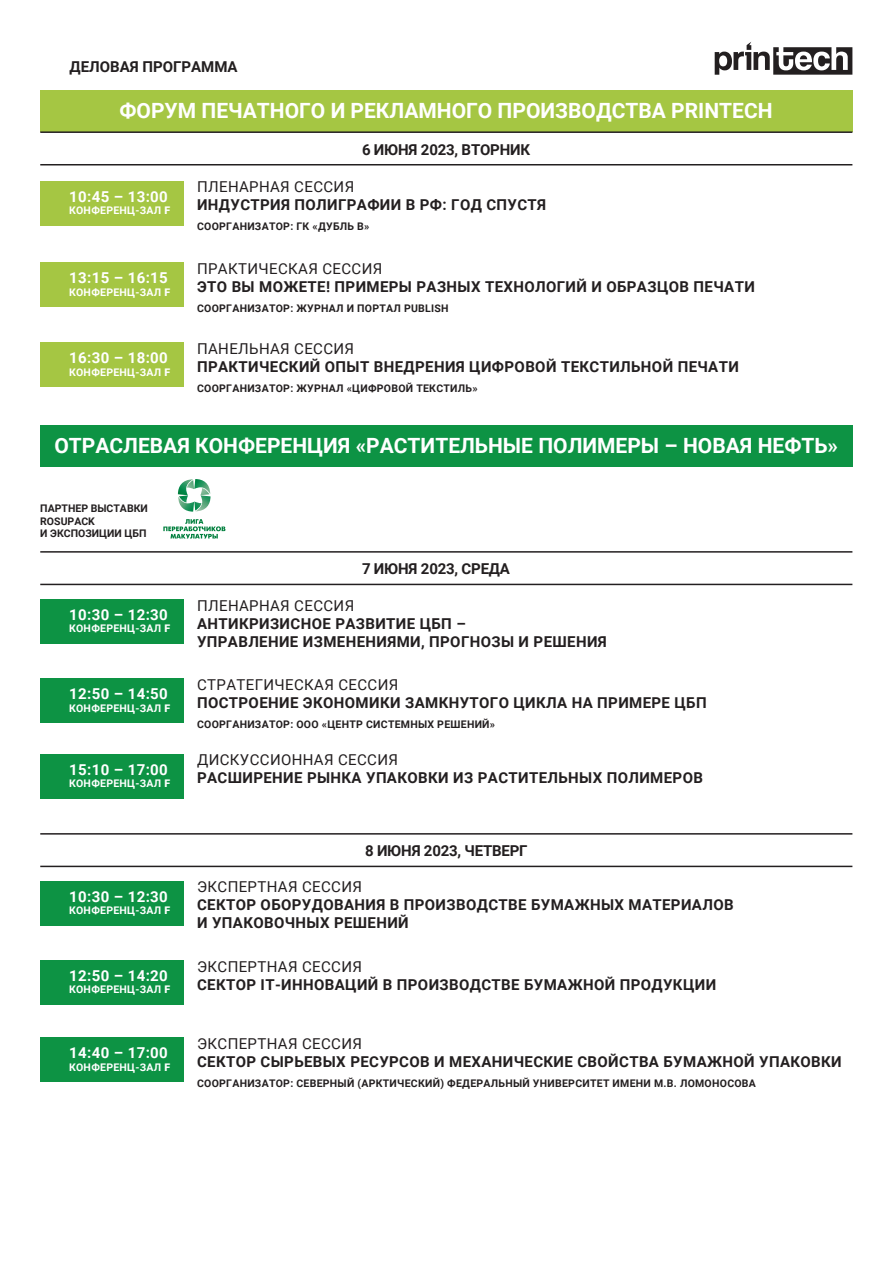
<style>
.page{position:relative;width:893px;height:1263px;background:#fff}
.page>*{position:absolute;margin:0;border:0;box-sizing:border-box;transform-origin:0 0}
.t1{font:700 21px "Roboto";color:#fff}
.t2{font:700 15px/18px "Roboto";letter-spacing:.025em;color:#231f20}
.t3{font:15px "Roboto";letter-spacing:.025em;color:#231f20}
.t4{font:700 15px "Roboto";letter-spacing:.025em;color:#fff}
.t5{font:700 15px "Roboto";letter-spacing:-.015em;color:#231f20}
.t6{font:700 15px "Roboto";color:#231f20}
.t7{font:700 10.5px "Roboto";letter-spacing:.025em;color:#231f20}
.t8{font:700 10.5px "Roboto";letter-spacing:.025em;color:#fff}
.t9{font:700 10.5px/12.6px "Roboto";color:#231f20}
.s1{font-weight:900}
</style>
<div class="page">
<div style="left:40px;top:181px;width:143px;height:45px;background:#a5c643"></div>
<div style="left:40px;top:262px;width:143px;height:45px;background:#a5c643"></div>
<div style="left:40px;top:342px;width:143px;height:45px;background:#a5c643"></div>
<div style="left:40px;top:599px;width:143px;height:45px;background:#0d9344"></div>
<div style="left:40px;top:678px;width:143px;height:45px;background:#0d9344"></div>
<div style="left:40px;top:754px;width:143px;height:45px;background:#0d9344"></div>
<hr style="left:40px;top:833px;width:812px;height:2px;background:#231f20">
<hr style="left:40px;top:866px;width:812px;height:1px;background:#231f20">
<div style="left:40px;top:881px;width:143px;height:44px;background:#0d9344"></div>
<div style="left:40px;top:960px;width:143px;height:45px;background:#0d9344"></div>
<div style="left:40px;top:1037px;width:143px;height:45px;background:#0d9344"></div>
<svg style="left:715px;top:42px;width:137px;height:33px"></svg>
<div style="left:40px;top:425px;width:813px;height:42px;background:#0d9344"></div>
<div style="left:40px;top:90px;width:812px;height:42px;background:#a5c643"></div>
<hr style="left:40px;top:131px;width:812px;height:2px;background:#231f20">
<hr style="left:40px;top:164px;width:812px;height:1px;background:#231f20">
<hr style="left:40px;top:551px;width:812px;height:2px;background:#231f20">
<hr style="left:40px;top:584px;width:812px;height:1px;background:#231f20">
<svg style="left:163px;top:519px;width:62px;height:19px"></svg>
<svg style="left:178px;top:479px;width:33px;height:33px"></svg>
<p class="t6" style="left:69px;top:56px;width:170px">ДЕЛОВАЯ ПРОГРАММА</p>
<h1 class="t1" style="left:119px;top:96px;width:655px">ФОРУМ ПЕЧАТНОГО И РЕКЛАМНОГО ПРОИЗВОДСТВА PRINTECH</h1>
<p class="t5" style="left:362px;top:139px;width:170px">6 ИЮНЯ 2023, ВТОРНИК</p>
<p class="t4" style="left:69px;top:186px;width:100px">10:45 – 13:00</p>
<p class="t8" style="left:69px;top:203px;width:103px">КОНФЕРЕНЦ-ЗАЛ <span class="s1">F</span></p>
<p class="t4" style="left:69px;top:267px;width:100px">13:15 – 16:15</p>
<p class="t8" style="left:69px;top:284px;width:103px">КОНФЕРЕНЦ-ЗАЛ <span class="s1">F</span></p>
<p class="t4" style="left:69px;top:347px;width:100px">16:30 – 18:00</p>
<p class="t8" style="left:69px;top:365px;width:103px">КОНФЕРЕНЦ-ЗАЛ <span class="s1">F</span></p>
<p class="t3" style="left:197px;top:177px;width:159px">ПЛЕНАРНАЯ СЕССИЯ</p>
<p class="t2" style="left:197px;top:195px;width:351px">ИНДУСТРИЯ ПОЛИГРАФИИ В РФ: ГОД СПУСТЯ</p>
<p class="t7" style="left:197px;top:219px;width:174px">СООРГАНИЗАТОР: ГК «ДУБЛЬ В»</p>
<p class="t3" style="left:197px;top:258px;width:187px">ПРАКТИЧЕСКАЯ СЕССИЯ</p>
<p class="t2" style="left:197px;top:277px;width:559px">ЭТО ВЫ МОЖЕТЕ! ПРИМЕРЫ РАЗНЫХ ТЕХНОЛОГИЙ И ОБРАЗЦОВ ПЕЧАТИ</p>
<p class="t7" style="left:197px;top:301px;width:253px">СООРГАНИЗАТОР: ЖУРНАЛ И ПОРТАЛ PUBLISH</p>
<p class="t3" style="left:197px;top:338px;width:159px">ПАНЕЛЬНАЯ СЕССИЯ</p>
<p class="t2" style="left:197px;top:357px;width:543px">ПРАКТИЧЕСКИЙ ОПЫТ ВНЕДРЕНИЯ ЦИФРОВОЙ ТЕКСТИЛЬНОЙ ПЕЧАТИ</p>
<p class="t7" style="left:197px;top:381px;width:282px">СООРГАНИЗАТОР: ЖУРНАЛ «ЦИФРОВОЙ ТЕКСТИЛЬ»</p>
<h1 class="t1" style="left:54px;top:431px;width:785px">ОТРАСЛЕВАЯ КОНФЕРЕНЦИЯ «РАСТИТЕЛЬНЫЕ ПОЛИМЕРЫ – НОВАЯ НЕФТЬ»</h1>
<p class="t9" style="left:40px;top:502px;width:109px">ПАРТНЕР ВЫСТАВКИ<br>ROSUPACK<br>И ЭКСПОЗИЦИИ ЦБП</p>
<p class="t4" style="left:69px;top:604px;width:100px">10:30 – 12:30</p>
<p class="t8" style="left:69px;top:621px;width:103px">КОНФЕРЕНЦ-ЗАЛ <span class="s1">F</span></p>
<p class="t4" style="left:69px;top:683px;width:100px">12:50 – 14:50</p>
<p class="t8" style="left:69px;top:700px;width:103px">КОНФЕРЕНЦ-ЗАЛ <span class="s1">F</span></p>
<p class="t4" style="left:69px;top:759px;width:100px">15:10 – 17:00</p>
<p class="t8" style="left:69px;top:776px;width:103px">КОНФЕРЕНЦ-ЗАЛ <span class="s1">F</span></p>
<p class="t4" style="left:69px;top:886px;width:100px">10:30 – 12:30</p>
<p class="t8" style="left:69px;top:903px;width:103px">КОНФЕРЕНЦ-ЗАЛ <span class="s1">F</span></p>
<p class="t4" style="left:69px;top:965px;width:100px">12:50 – 14:20</p>
<p class="t8" style="left:69px;top:982px;width:103px">КОНФЕРЕНЦ-ЗАЛ <span class="s1">F</span></p>
<p class="t4" style="left:69px;top:1042px;width:100px">14:40 – 17:00</p>
<p class="t8" style="left:69px;top:1059px;width:103px">КОНФЕРЕНЦ-ЗАЛ <span class="s1">F</span></p>
<p class="t5" style="left:362px;top:558px;width:150px">7 ИЮНЯ 2023, СРЕДА</p>
<p class="t3" style="left:197px;top:595px;width:159px">ПЛЕНАРНАЯ СЕССИЯ</p>
<p class="t2" style="left:197px;top:614px;width:411px">АНТИКРИЗИСНОЕ РАЗВИТИЕ ЦБП –<br>УПРАВЛЕНИЕ ИЗМЕНЕНИЯМИ, ПРОГНОЗЫ И РЕШЕНИЯ</p>
<p class="t3" style="left:197px;top:674px;width:203px">СТРАТЕГИЧЕСКАЯ СЕССИЯ</p>
<p class="t2" style="left:197px;top:693px;width:511px">ПОСТРОЕНИЕ ЭКОНОМИКИ ЗАМКНУТОГО ЦИКЛА НА ПРИМЕРЕ ЦБП</p>
<p class="t7" style="left:197px;top:717px;width:300px">СООРГАНИЗАТОР: ООО «ЦЕНТР СИСТЕМНЫХ РЕШЕНИЙ»</p>
<p class="t3" style="left:197px;top:750px;width:202px">ДИСКУССИОННАЯ СЕССИЯ</p>
<p class="t2" style="left:197px;top:768px;width:507px">РАСШИРЕНИЕ РЫНКА УПАКОВКИ ИЗ РАСТИТЕЛЬНЫХ ПОЛИМЕРОВ</p>
<p class="t5" style="left:365px;top:840px;width:164px">8 ИЮНЯ 2023, ЧЕТВЕРГ</p>
<p class="t3" style="left:197px;top:876px;width:166px">ЭКСПЕРТНАЯ СЕССИЯ</p>
<p class="t2" style="left:197px;top:895px;width:538px">СЕКТОР ОБОРУДОВАНИЯ В ПРОИЗВОДСТВЕ БУМАЖНЫХ МАТЕРИАЛОВ<br>И УПАКОВОЧНЫХ РЕШЕНИЙ</p>
<p class="t3" style="left:197px;top:956px;width:166px">ЭКСПЕРТНАЯ СЕССИЯ</p>
<p class="t2" style="left:197px;top:974px;width:521px">СЕКТОР IT-ИННОВАЦИЙ В ПРОИЗВОДСТВЕ БУМАЖНОЙ ПРОДУКЦИИ</p>
<p class="t3" style="left:197px;top:1033px;width:166px">ЭКСПЕРТНАЯ СЕССИЯ</p>
<p class="t2" style="left:197px;top:1052px;width:646px">СЕКТОР СЫРЬЕВЫХ РЕСУРСОВ И МЕХАНИЧЕСКИЕ СВОЙСТВА БУМАЖНОЙ УПАКОВКИ</p>
<p class="t7" style="left:197px;top:1076px;width:560px">СООРГАНИЗАТОР: СЕВЕРНЫЙ (АРКТИЧЕСКИЙ) ФЕДЕРАЛЬНЫЙ УНИВЕРСИТЕТ ИМЕНИ М.В. ЛОМОНОСОВА</p>
</div>
